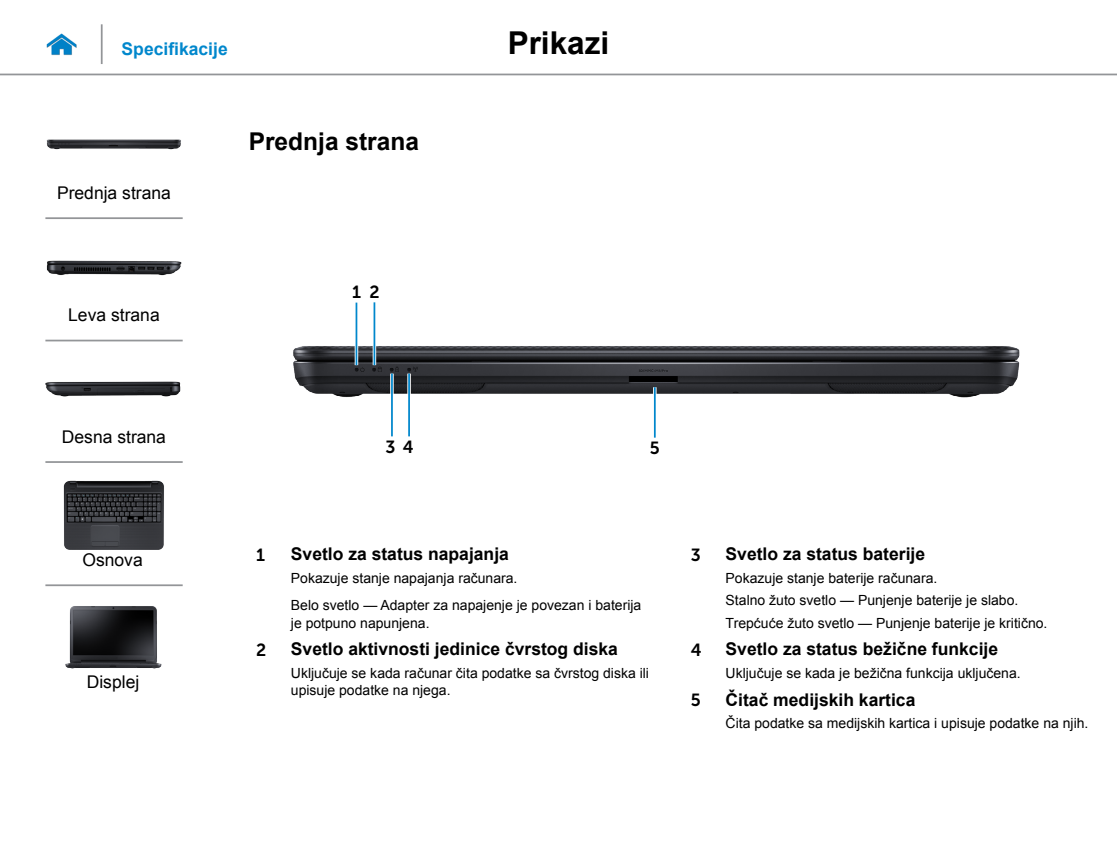
<style>
.page{position:relative;width:1117px;height:844px;background:#fff}
.page>*{position:absolute;margin:0;border:0;box-sizing:border-box;transform-origin:0 0}
.t1{font:700 31.5px "Arial";color:#000}
.Head2{font:700 24.5px "Arial";color:#000}
.Callout_Head{font:700 17.5px "Arial";color:#000}
.t2{font:17.5px "Arial";color:#000}
.Hyperlink{font:700 17.5px "Arial";color:#0087cc}
.Callout_Head-2{font:17.5px "Museo Sans For Dell 700";color:#000}
.Callout-L{font:17.5px "Museo Sans For Dell 700";color:#000}
.Callout_description{font:14px/17.5px "Arial";color:#000}
.Callout_Head-3{font:14px/17.5px "Arial";color:#000}
</style>
<div class="page">
<hr style="left:0;top:74px;width:1116px;height:1px;background:#939598">
<img style="left:46px;top:33px;width:31px;height:23px">
<img style="left:293px;top:346px;width:727px;height:52px">
<svg style="left:354px;top:302px;width:4px;height:63px"></svg>
<hr style="left:355px;top:302px;width:2px;height:63px;background:#0087cc">
<svg style="left:372px;top:302px;width:4px;height:63px"></svg>
<hr style="left:373px;top:302px;width:2px;height:63px;background:#0087cc">
<hr style="left:390px;top:373px;width:3px;height:63px;background:#fff">
<hr style="left:391px;top:373px;width:2px;height:63px;background:#0087cc">
<svg style="left:407px;top:373px;width:4px;height:25px"></svg>
<hr style="left:408px;top:373px;width:2px;height:63px;background:#0087cc">
<hr style="left:653px;top:387px;width:3px;height:50px;background:#fff">
<hr style="left:653px;top:387px;width:2px;height:50px;background:#0087cc">
<hr style="left:101px;top:24px;width:2px;height:40px;background:#939598">
<img style="left:46px;top:139px;width:135px;height:11px">
<img style="left:46px;top:260px;width:136px;height:16px">
<img style="left:45px;top:381px;width:136px;height:16px">
<img style="left:64px;top:480px;width:100px;height:69px">
<img style="left:65px;top:606px;width:97px;height:63px">
<hr style="left:45px;top:217px;width:138px;height:2px;background:#939598">
<hr style="left:45px;top:339px;width:138px;height:2px;background:#939598">
<hr style="left:45px;top:461px;width:138px;height:2px;background:#939598">
<hr style="left:45px;top:584px;width:138px;height:2px;background:#939598">
<p class="Hyperlink" style="left:122px;top:37px;width:108px">Specifikacije</p>
<h1 class="t1" style="left:507px;top:22px;width:103px">Prikazi</h1>
<p class="t2" style="left:57px;top:181px;width:115px">Prednja strana</p>
<p class="t2" style="left:68px;top:303px;width:93px">Leva strana</p>
<p class="Head2" style="left:249px;top:125px;width:172px">Prednja strana</p>
<p class="Callout-L" style="left:352px;top:282px;width:10px">1</p>
<p class="Callout-L" style="left:369px;top:282px;width:12px">2</p>
<p class="t2" style="left:62px;top:425px;width:106px">Desna strana</p>
<p class="t2" style="left:82px;top:548px;width:62px">Osnova</p>
<p class="t2" style="left:87px;top:670px;width:54px">Displej</p>
<p class="Callout-L" style="left:385px;top:437px;width:30px">3 4</p>
<p class="Callout-L" style="left:649px;top:438px;width:11px">5</p>
<p class="Callout_Head-2" style="left:256px;top:544px;width:10px">1</p>
<p class="Callout_Head" style="left:291px;top:542px;width:219px">Svetlo za status napajanja</p>
<p class="Callout_description" style="left:291px;top:569px;width:228px">Pokazuje stanje napajanja računara.</p>
<p class="Callout_Head-3" style="left:291px;top:596px;width:352px">Belo svetlo — Adapter za napajenje je povezan i baterija je potpuno napunjena.</p>
<p class="Callout_Head-2" style="left:256px;top:640px;width:12px">2</p>
<p class="Callout_Head" style="left:291px;top:637px;width:328px">Svetlo aktivnosti jedinice čvrstog diska</p>
<p class="Callout_description" style="left:291px;top:664px;width:359px">Uključuje se kada računar čita podatke sa čvrstog diska ili upisuje podatke na njega.</p>
<p class="Callout_Head-2" style="left:690px;top:544px;width:12px">3</p>
<p class="Callout_Head" style="left:725px;top:542px;width:201px">Svetlo za status baterije</p>
<p class="Callout_description" style="left:725px;top:569px;width:213px">Pokazuje stanje baterije računara.</p>
<p class="Callout_description" style="left:725px;top:591px;width:294px">Stalno žuto svetlo — Punjenje baterije je slabo.</p>
<p class="Callout_description" style="left:725px;top:614px;width:323px">Trepćuće žuto svetlo — Punjenje baterije je kritično.</p>
<p class="Callout_Head-2" style="left:690px;top:640px;width:12px">4</p>
<p class="Callout_Head" style="left:725px;top:637px;width:274px">Svetlo za status bežične funkcije</p>
<p class="Callout_description" style="left:725px;top:664px;width:296px">Uključuje se kada je bežična funkcija uključena.</p>
<p class="Callout_Head-2" style="left:690px;top:690px;width:11px">5</p>
<p class="Callout_Head" style="left:725px;top:687px;width:191px">Čitač medijskih kartica</p>
<p class="Callout_description" style="left:725px;top:714px;width:364px">Čita podatke sa medijskih kartica i upisuje podatke na njih.</p>
</div>
